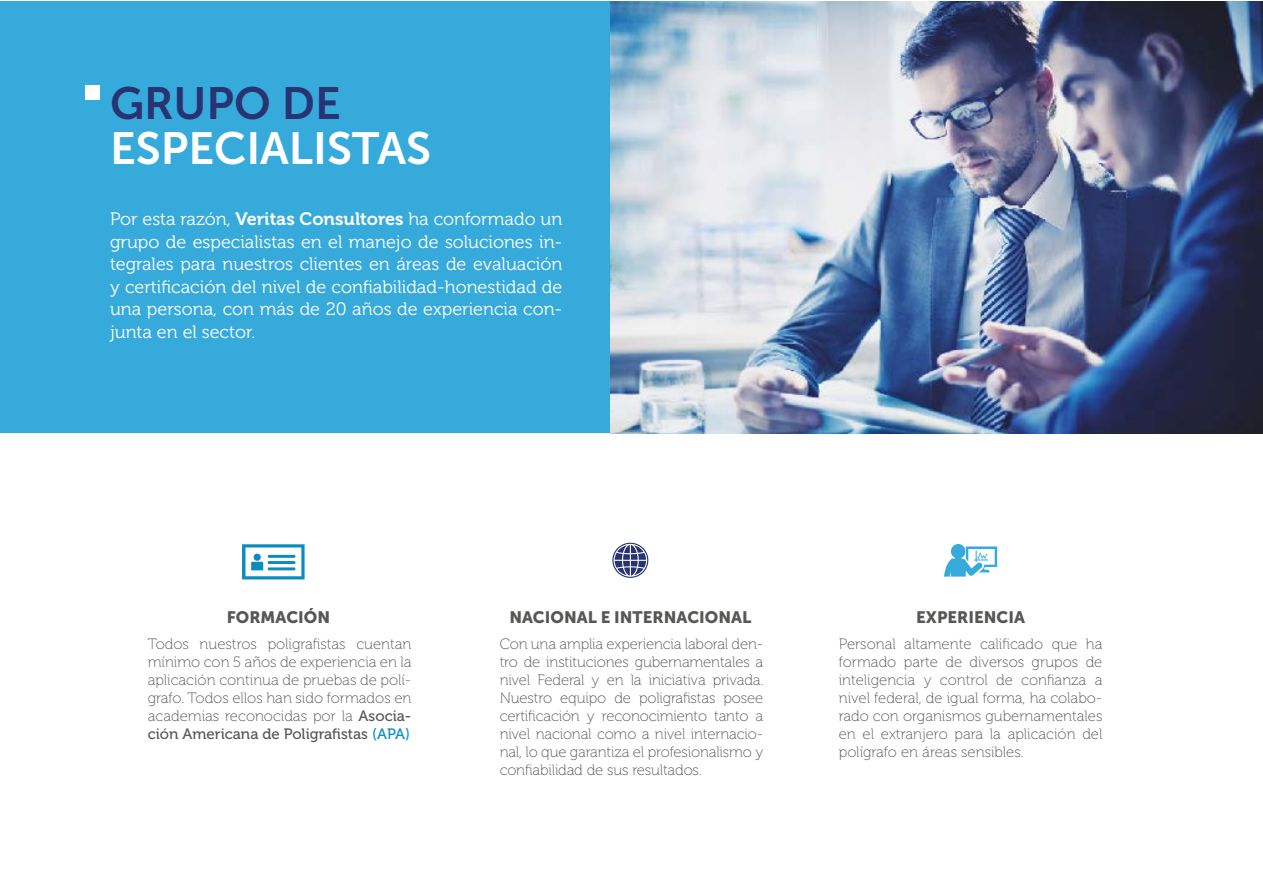
<style>
.page{position:relative;width:1263px;height:893px;background:#fff}
.page>*{position:absolute;margin:0;border:0;box-sizing:border-box;transform-origin:0 0}
.t1{font:45px "Museo Sans 700";color:#fff}
.t2{font:45px "Museo Sans 700";color:#283371}
.t3{font:18px/22.5px "Museo 300";color:#fff;text-align:justify}
.t4{font:16.5px "Museo Sans 900";color:#575756}
.t5{font:15px/18px "Museo 100";color:#575756;text-align:justify}
.t6{font:15px "Museo 500";color:#575756}
.s1{font-family:"Museo 700"}
.s2{font-family:"Museo 500"}
.s3{color:#0a8dbe}
</style>
<div class="page">
<img style="left:609px;top:1px;width:654px;height:432px">
<div style="left:0;top:1px;width:609px;height:432px;background:#37aadc"></div>
<svg style="left:944px;top:544px;width:53px;height:33px"></svg>
<svg style="left:242px;top:544px;width:63px;height:35px"></svg>
<svg style="left:612px;top:542px;width:37px;height:36px"></svg>
<div style="left:85px;top:85px;width:15px;height:15px;background:#fff"></div>
<h1 class="t2" style="left:110px;top:78px;width:232px">GRUPO DE</h1>
<h1 class="t1" style="left:110px;top:123px;width:322px">ESPECIALISTAS</h1>
<p class="t3" style="left:110px;top:208px;width:454px">Por esta razón, <span class="s1">Veritas Consultores</span> ha conformado un grupo de especialistas en el manejo de soluciones in&shy;tegrales para nuestros clientes en áreas de evaluación y certificación del nivel de confiabilidad-honestidad de una persona, con más de 20 años de experiencia con&shy;junta en el sector.</p>
<p class="t4" style="left:227px;top:608px;width:105px">FORMACIÓN</p>
<p class="t4" style="left:509px;top:608px;width:243px">NACIONAL E INTERNACIONAL</p>
<p class="t4" style="left:916px;top:608px;width:110px">EXPERIENCIA</p>
<p class="t5" style="left:148px;top:635px;width:265px">Todos nuestros poligrafistas cuentan mínimo con 5 años de experiencia en la aplicación continua de pruebas de polí&shy;grafo. Todos ellos han sido formados en academias reconocidas por la <span class="s2">Asocia-</span></p>
<p class="t6" style="left:148px;top:726px;width:264px">ción Americana de Poligrafistas <span class="s3">(APA)</span></p>
<p class="t5" style="left:500px;top:635px;width:265px">Con una amplia experiencia laboral den&shy;tro de instituciones gubernamentales a nivel Federal y en la iniciativa privada.<br>Nuestro equipo de poligrafistas posee certificación y reconocimiento tanto a nivel nacional como a nivel internacio&shy;nal, lo que garantiza el profesionalismo y confiabilidad de sus resultados.</p>
<p class="t5" style="left:839px;top:635px;width:265px">Personal altamente calificado que ha formado parte de diversos grupos de inteligencia y control de confianza a nivel federal, de igual forma, ha colabo&shy;rado con organismos gubernamentales en el extranjero para la aplicación del polígrafo en áreas sensibles.</p>
</div>
